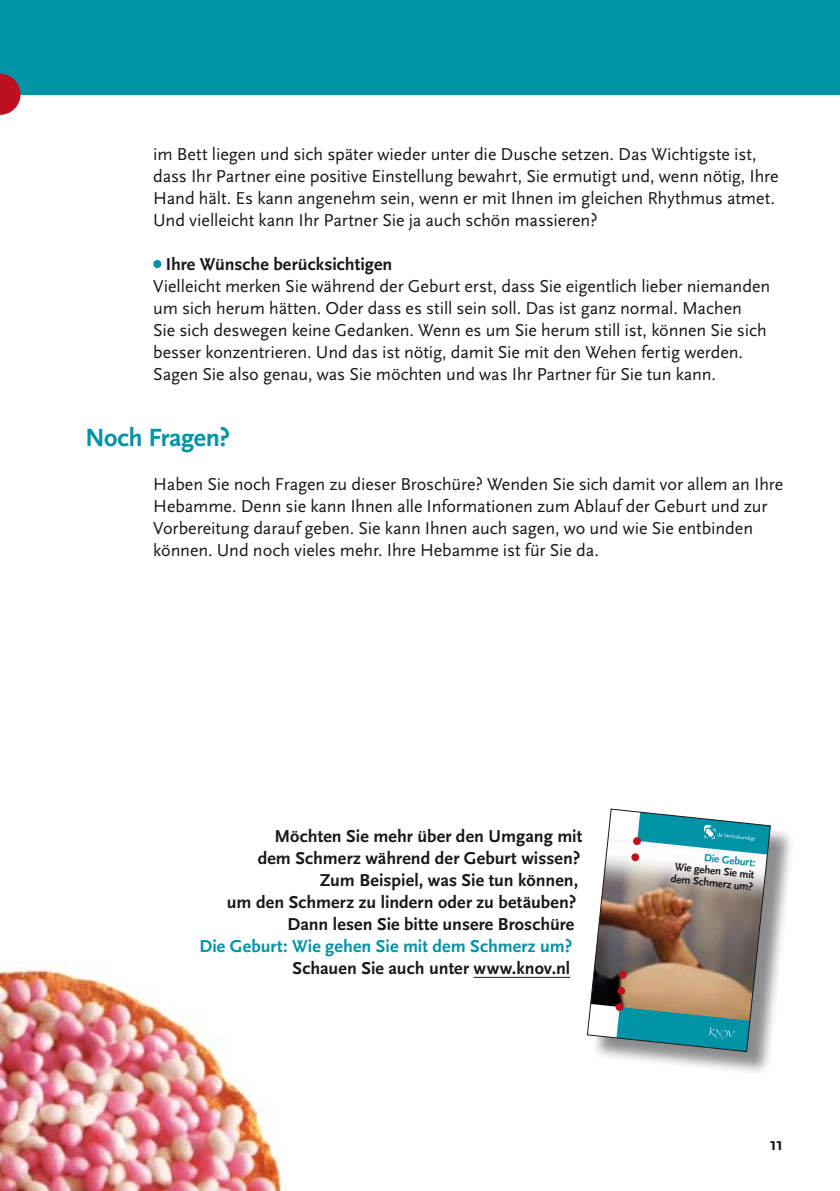
<style>
.page{position:relative;width:840px;height:1191px;background:#fff}
.page>*{position:absolute;margin:0;border:0;box-sizing:border-box;transform-origin:0 0}
.t1{font:700 26px "Scala Sans";letter-spacing:-.02em;color:#0092a7}
.t2{font:18px/22px "Scala Sans";letter-spacing:-.005em;color:#1a171b}
.t3{font:700 18px "Scala Sans";letter-spacing:.005em;color:#1a171b}
.t4{font:700 18px "Scala Sans";letter-spacing:.005em;color:#0092a7}
.t5{font:700 11px/12.2px "Scala Sans";color:#1a171b}
.t6{font:700 11px "Scala Sans";color:#0092a7}
</style>
<div class="page">
<img style="left:0;top:962px;width:285px;height:229px">
<div style="left:0;top:0;width:839px;height:95px;background:#0092a7"></div>
<svg style="left:0;top:74px;width:21px;height:41px"></svg>
<hr style="left:473px;top:977px;width:97px;height:1px;background:#1a171b">
<div style="left:153px;top:260px;width:8px;height:8px;background:#0092a7;border-radius:50%"></div>
<div style="left:589px;top:811px;width:214px;height:274px;background:#1a171b;opacity:.5"></div>
<img style="left:586px;top:808px;width:185px;height:244px">
<p class="t2" style="left:153px;top:143px;width:626px">im Bett liegen und sich später wieder unter die Dusche setzen. Das Wichtigste ist, dass Ihr Partner eine positive Einstellung bewahrt, Sie ermutigt und, wenn nötig, Ihre Hand hält. Es kann angenehm sein, wenn er mit Ihnen im gleichen Rhythmus atmet.<br>Und vielleicht kann Ihr Partner Sie ja auch schön massieren?</p>
<p class="t3" style="left:166px;top:254px;width:228px">Ihre Wünsche berücksichtigen</p>
<p class="t2" style="left:153px;top:275px;width:618px">Vielleicht merken Sie während der Geburt erst, dass Sie eigentlich lieber niemanden um sich herum hätten. Oder dass es still sein soll. Das ist ganz normal. Machen<br>Sie sich deswegen keine Gedanken. Wenn es um Sie herum still ist, können Sie sich besser konzentrieren. Und das ist nötig, damit Sie mit den Wehen fertig werden.<br>Sagen Sie also genau, was Sie möchten und was Ihr Partner für Sie tun kann.</p>
<h1 class="t1" style="left:85px;top:424px;width:146px">Noch Fragen?</h1>
<p class="t2" style="left:153px;top:473px;width:631px">Haben Sie noch Fragen zu dieser Broschüre? Wenden Sie sich damit vor allem an Ihre Hebamme. Denn sie kann Ihnen alle Informationen zum Ablauf der Geburt und zur Vorbereitung darauf geben. Sie kann Ihnen auch sagen, wo und wie Sie entbinden können. Und noch vieles mehr. Ihre Hebamme ist für Sie da.</p>
<p class="t3" style="left:274px;top:826px;width:309px">Möchten Sie mehr über den Umgang mit</p>
<p class="t3" style="left:257px;top:848px;width:324px">dem Schmerz während der Geburt wissen?</p>
<p class="t3" style="left:319px;top:870px;width:260px">Zum Beispiel, was Sie tun können,</p>
<p class="t3" style="left:227px;top:892px;width:351px">um den Schmerz zu lindern oder zu betäuben?</p>
<p class="t3" style="left:287px;top:914px;width:288px">Dann lesen Sie bitte unsere Broschüre</p>
<p class="t4" style="left:199px;top:936px;width:374px">Die Geburt: Wie gehen Sie mit dem Schmerz um?</p>
<p class="t3" style="left:292px;top:958px;width:279px">Schauen Sie auch unter www.knov.nl</p>
<p class="t6" style="left:704px;top:851px;width:53px;rotate:6deg">Die Geburt:</p>
<p class="t5" style="left:672px;top:860px;width:84px;rotate:6deg">Wie gehen Sie mit dem Schmerz um?</p>
<p class="t3" style="left:769px;top:1134px;width:15px">11</p>
</div>
